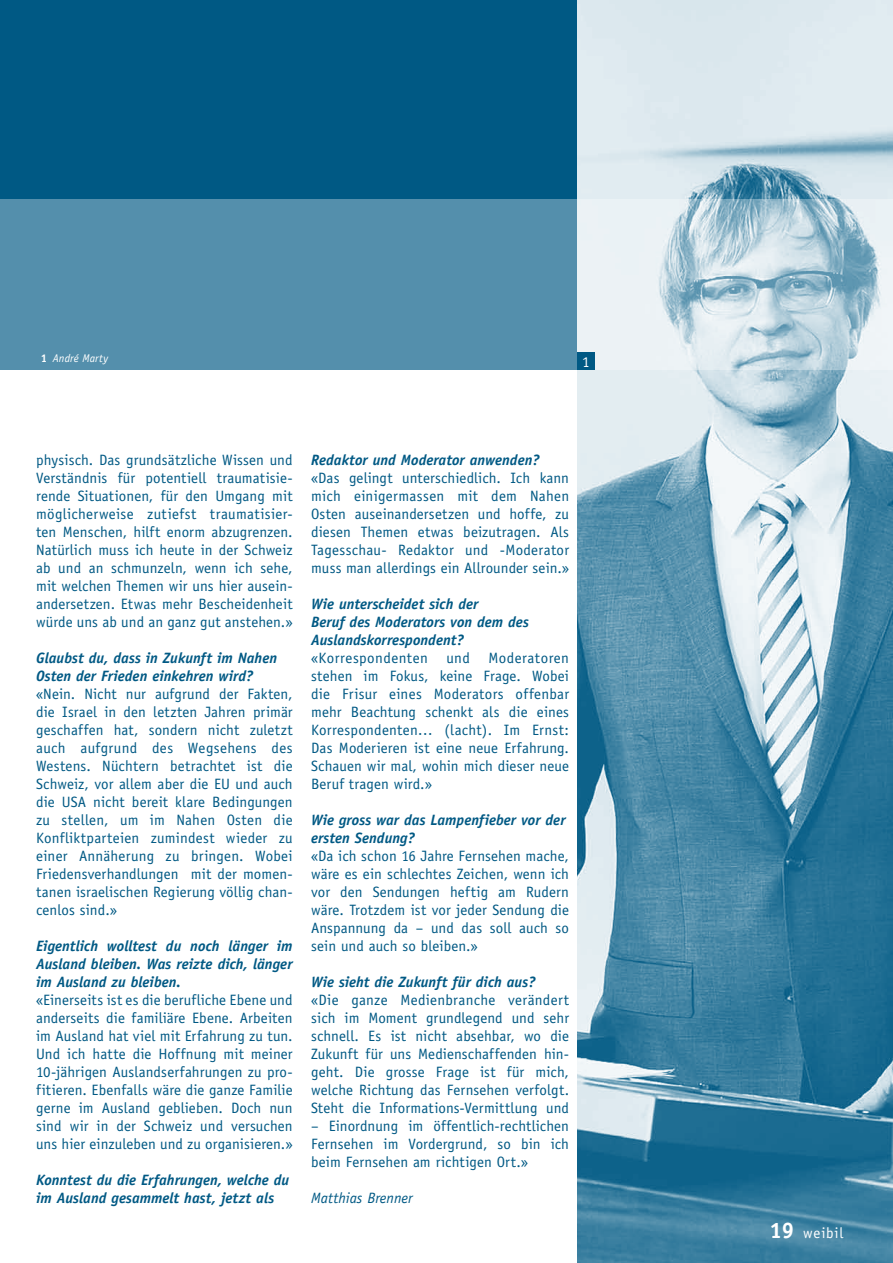
<style>
.page{position:relative;width:893px;height:1263px;background:#fff}
.page>*{position:absolute;margin:0;border:0;box-sizing:border-box;transform-origin:0 0}
.t1{font:15px/18px "Officina Sans";letter-spacing:.005em;color:#005984;text-align:justify}
.t2{font:italic 700 15px/18px "Officina Sans";color:#005984}
.t3{font:italic 15px "Officina Sans";color:#005984}
.t4{font:15px "Officina Sans";letter-spacing:.055em;color:#fff}
.t5{font:italic 11.25px "Officina Sans";letter-spacing:.01em;color:#fff}
.s1{font-weight:700;font-style:normal}
.s2{font-weight:700;font-size:22.5px}
</style>
<div class="page">
<div style="left:0;top:0;width:893px;height:370px;background:#005984"></div>
<img style="left:578px;top:0;width:315px;height:1263px">
<svg style="left:0;top:200px;width:893px;height:170px;background:#7da9bf"></svg>
<div style="left:578px;top:353px;width:17px;height:17px;background:#005984"></div>
<p class="t5" style="left:41px;top:352px;width:69px"><span class="s1">1</span> André Marty</p>
<p class="t4" style="left:582px;top:353px;width:9px">1</p>
<p class="t1" style="left:36px;top:450px;width:258px">physisch. Das grundsätzliche Wissen und Verständnis für potentiell traumatisie&shy;rende Situationen, für den Umgang mit möglicherweise zutiefst traumatisier&shy;ten Menschen, hilft enorm abzugrenzen.<br>Natürlich muss ich heute in der Schweiz ab und an schmunzeln, wenn ich sehe, mit welchen Themen wir uns hier ausein&shy;andersetzen. Etwas mehr Bescheidenheit würde uns ab und an ganz gut anstehen.»</p>
<p class="t2" style="left:36px;top:648px;width:243px">Glaubst du, dass in Zukunft im Nahen<br>Osten der Frieden einkehren wird?</p>
<p class="t1" style="left:36px;top:684px;width:258px">«Nein. Nicht nur aufgrund der Fakten, die Israel in den letzten Jahren primär geschaffen hat, sondern nicht zuletzt auch aufgrund des Wegsehens des Westens. Nüchtern betrachtet ist die Schweiz, vor allem aber die EU und auch die USA nicht bereit klare Bedingungen zu stellen, um im Nahen Osten die Konfliktparteien zumindest wieder zu einer Annäherung zu bringen. Wobei Friedensverhandlungen mit der momen&shy;tanen israelischen Regierung völlig chan&shy;cenlos sind.»</p>
<p class="t2" style="left:36px;top:936px;width:258px;text-align:justify">Eigentlich wolltest du noch länger im Ausland bleiben. Was reizte dich, länger im Ausland zu bleiben.</p>
<p class="t1" style="left:36px;top:990px;width:258px">«Einerseits ist es die berufliche Ebene und anderseits die familiäre Ebene. Arbeiten im Ausland hat viel mit Erfahrung zu tun.<br>Und ich hatte die Hoffnung mit meiner 10-jährigen Auslandserfahrungen zu pro&shy;fitieren. Ebenfalls wäre die ganze Familie gerne im Ausland geblieben. Doch nun sind wir in der Schweiz und versuchen uns hier einzuleben und zu organisieren.»</p>
<p class="t2" style="left:36px;top:1170px;width:255px">Konntest du die Erfahrungen, welche du im Ausland gesammelt hast, jetzt als</p>
<p class="t2" style="left:311px;top:450px;width:230px">Redaktor und Moderator anwenden?</p>
<p class="t1" style="left:311px;top:468px;width:259px">«Das gelingt unterschiedlich. Ich kann mich einigermassen mit dem Nahen Osten auseinandersetzen und hoffe, zu diesen Themen etwas beizutragen. Als Tagesschau- Redaktor und -Moderator muss man allerdings ein Allrounder sein.»</p>
<p class="t2" style="left:311px;top:594px;width:219px">Wie unterscheidet sich der<br>Beruf des Moderators von dem des<br>Auslandskorrespondent?</p>
<p class="t1" style="left:311px;top:648px;width:259px">«Korrespondenten und Moderatoren stehen im Fokus, keine Frage. Wobei die Frisur eines Moderators offenbar mehr Beachtung schenkt als die eines Korrespondenten… (lacht). Im Ernst:<br>Das Moderieren ist eine neue Erfahrung.<br>Schauen wir mal, wohin mich dieser neue Beruf tragen wird.»</p>
<p class="t2" style="left:311px;top:810px;width:256px">Wie gross war das Lampenfieber vor der ersten Sendung?</p>
<p class="t1" style="left:311px;top:846px;width:259px">«Da ich schon 16 Jahre Fernsehen mache, wäre es ein schlechtes Zeichen, wenn ich vor den Sendungen heftig am Rudern wäre. Trotzdem ist vor jeder Sendung die Anspannung da – und das soll auch so sein und auch so bleiben.»</p>
<p class="t2" style="left:311px;top:972px;width:226px">Wie sieht die Zukunft für dich aus?</p>
<p class="t1" style="left:311px;top:990px;width:259px">«Die ganze Medienbranche verändert sich im Moment grundlegend und sehr schnell. Es ist nicht absehbar, wo die Zukunft für uns Medienschaffenden hin&shy;geht. Die grosse Frage ist für mich, welche Richtung das Fernsehen verfolgt.<br>Steht die Informations-Vermittlung und</p>
<p class="t1" style="left:311px;top:1116px;width:259px">– Einordnung im öffentlich-rechtlichen Fernsehen im Vordergrund, so bin ich beim Fernsehen am richtigen Ort.»</p>
<p class="t3" style="left:311px;top:1189px;width:103px">Matthias Brenner</p>
<p class="t4" style="left:769px;top:1224px;width:75px"><span class="s2">19</span> weibil</p>
</div>
